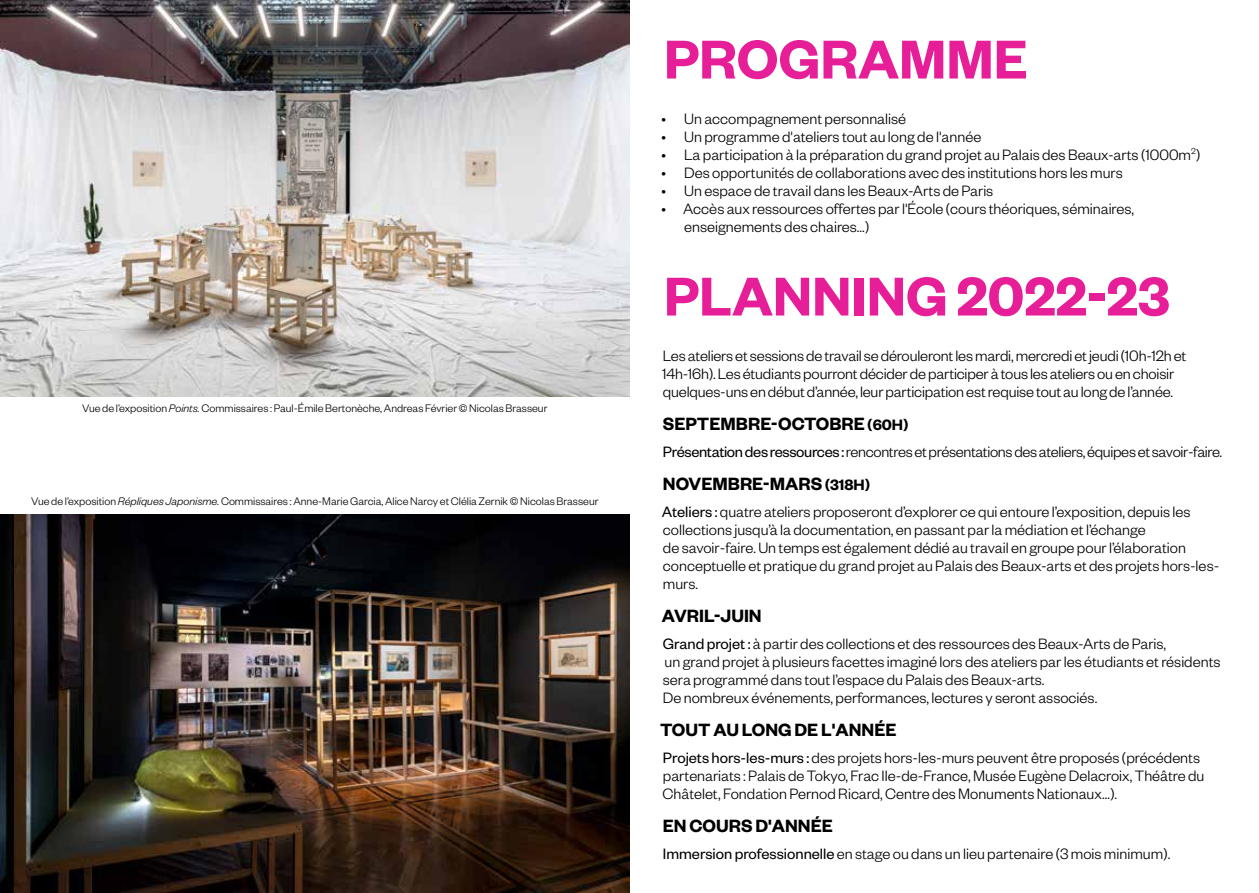
<style>
.page{position:relative;width:1259px;height:893px;background:#fff}
.page>*{position:absolute;margin:0;border:0;box-sizing:border-box;transform-origin:0 0}
.t1{font:600 60px "Founders Grotesk";color:#e61e98}
.t2{font:600 19.5px "Founders Grotesk";color:#000}
.t3{font:300 16.5px/18px "Founders Grotesk";color:#000}
.t4{font:300 16.5px "Founders Grotesk";letter-spacing:-.02em;color:#000}
.t5{font:300 12px "Founders Grotesk";color:#000}
.s1{font-style:italic}
.s2{font-size:16.5px}
.s3{font-weight:400}
</style>
<div class="page">
<img style="left:0;top:515px;width:629px;height:378px">
<img style="left:0;top:0;width:629px;height:397px">
<p class="t5" style="left:82px;top:400px;width:467px">Vue de l’exposition <span class="s1">Points.</span> Commissaires : Paul-Émile Bertonèche, Andreas Février © Nicolas Brasseur</p>
<p class="t5" style="left:31px;top:493px;width:569px">Vue de l’exposition <span class="s1">Répliques Japonisme.</span> Commissaires : Anne-Marie Garcia, Alice Narcy et Clélia Zernik © Nicolas Brasseur</p>
<h1 class="t1" style="left:664px;top:21px;width:365px">PROGRAMME</h1>
<p class="t3" style="left:661px;top:108px;width:247px">• Un accompagnement personnalisé</p>
<p class="t3" style="left:661px;top:126px;width:322px">• Un programme d'ateliers tout au long de l'année</p>
<p class="t3" style="left:661px;top:144px;width:541px">• La participation à la préparation du grand projet au Palais des Beaux-arts (1000m<sup>2</sup>)</p>
<p class="t3" style="left:661px;top:162px;width:463px">• Des opportunités de collaborations avec des institutions hors les murs</p>
<p class="t3" style="left:661px;top:180px;width:334px">• Un espace de travail dans les Beaux-Arts de Paris</p>
<p class="t3" style="left:684px;top:198px;width:451px;text-indent:-23px">• Accès aux ressources offertes par l'École (cours théoriques, séminaires, enseignements des chaires...)</p>
<h1 class="t1" style="left:664px;top:258px;width:507px">PLANNING 2022-23</h1>
<p class="t3" style="left:662px;top:345px;width:525px">Les ateliers et sessions de travail se dérouleront les mardi, mercredi et jeudi (10h-12h et<br>14h-16h). Les étudiants pourront décider de participer à tous les ateliers ou en choisir quelques-uns en début d’année, leur participation est requise tout au long de l’année.</p>
<p class="t2" style="left:663px;top:411px;width:247px">SEPTEMBRE-OCTOBRE <span class="s2">(60H)</span></p>
<p class="t4" style="left:663px;top:441px;width:561px"><span class="s3">Présentation des ressources :</span> rencontres et présentations des ateliers, équipes et savoir-faire.</p>
<p class="t2" style="left:663px;top:471px;width:209px">NOVEMBRE-MARS <span class="s2">(318H)</span></p>
<p class="t3" style="left:662px;top:501px;width:559px"><span class="s3">Ateliers :</span> quatre ateliers proposeront d’explorer ce qui entoure l’exposition, depuis les collections jusqu’à la documentation, en passant par la médiation et l’échange<br>de savoir-faire. Un temps est également dédié au travail en groupe pour l’élaboration conceptuelle et pratique du grand projet au Palais des Beaux-arts et des projets hors-les&shy;murs.</p>
<p class="t2" style="left:662px;top:603px;width:101px">AVRIL-JUIN</p>
<p class="t3" style="left:662px;top:633px;width:559px"><span class="s3">Grand projet :</span> à partir des collections et des ressources des Beaux-Arts de Paris,<br>un grand projet à plusieurs facettes imaginé lors des ateliers par les étudiants et résidents sera programmé dans tout l’espace du Palais des Beaux-arts.<br>De nombreux événements, performances, lectures y seront associés.</p>
<p class="t2" style="left:660px;top:717px;width:238px">TOUT AU LONG DE L'ANNÉE</p>
<p class="t3" style="left:662px;top:747px;width:543px"><span class="s3">Projets hors-les-murs :</span> des projets hors-les-murs peuvent être proposés (précédents partenariats : Palais de Tokyo, Frac Ile-de-France, Musée Eugène Delacroix, Théâtre du<br>Châtelet, Fondation Pernod Ricard, Centre des Monuments Nationaux…).</p>
<p class="t2" style="left:663px;top:813px;width:171px">EN COURS D'ANNÉE</p>
<p class="t3" style="left:663px;top:843px;width:509px"><span class="s3">Immersion professionnelle</span> en stage ou dans un lieu partenaire (3 mois minimum).</p>
</div>
